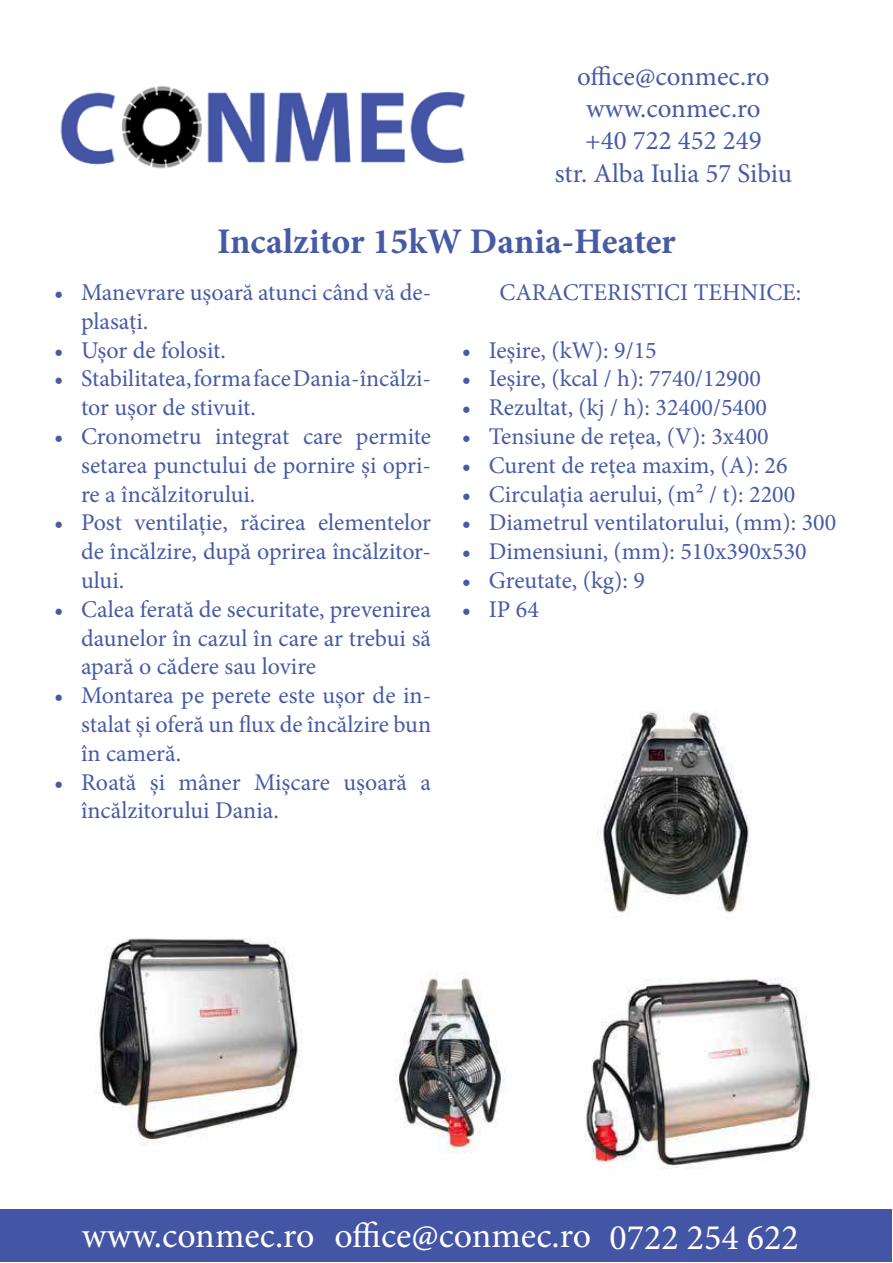
<style>
.page{position:relative;width:893px;height:1263px;background:#fff}
.page>*{position:absolute;margin:0;border:0;box-sizing:border-box;transform-origin:0 0}
.t1{font:36px "Minion Pro";color:#fff}
.t2{font:700 36px "Minion Pro";color:#475ba5}
.t3{font:27px/32.4px "Minion Pro";color:#475ba5;text-align:center}
.t4{font:24px/28.8px "Minion Pro";color:#475ba5;text-align:justify}
</style>
<div class="page">
<img style="left:60px;top:85px;width:405px;height:84px">
<div style="left:1px;top:1210px;width:891px;height:52px;background:#4455a5"></div>
<img style="left:97px;top:937px;width:206px;height:209px">
<img style="left:584px;top:978px;width:228px;height:191px">
<img style="left:597px;top:711px;width:153px;height:208px">
<img style="left:396px;top:978px;width:110px;height:175px">
<p class="t3" style="left:555px;top:60px;width:239px">office@conmec.ro www.conmec.ro<br>+40 722 452 249<br>str. Alba Iulia 57 Sibiu</p>
<h1 class="t2" style="left:217px;top:219px;width:460px">Incalzitor 15kW Dania-Heater</h1>
<p class="t4" style="left:81px;top:279px;width:352px;text-indent:-27px">• Manevrare ușoară atunci când vă de&shy;plasați.</p>
<p class="t4" style="left:54px;top:337px;width:174px">• Ușor de folosit.</p>
<p class="t4" style="left:81px;top:366px;width:352px;text-indent:-27px">• Stabilitatea, forma face Dania-încălzi&shy;tor ușor de stivuit.</p>
<p class="t4" style="left:81px;top:423px;width:352px;text-indent:-27px">• Cronometru integrat care permite setarea punctului de pornire și opri&shy;re a încălzitorului.</p>
<p class="t4" style="left:81px;top:510px;width:352px;text-indent:-27px">• Post ventilație, răcirea elementelor de încălzire, după oprirea încălzitor&shy;ului.</p>
<p class="t4" style="left:81px;top:596px;width:352px;text-indent:-27px">• Calea ferată de securitate, prevenirea daunelor în cazul în care ar trebui să apară o cădere sau lovire</p>
<p class="t4" style="left:81px;top:683px;width:352px;text-indent:-27px">• Montarea pe perete este ușor de in&shy;stalat și oferă un flux de încălzire bun în cameră.</p>
<p class="t4" style="left:81px;top:769px;width:352px;text-indent:-27px">• Roată și mâner Mișcare ușoară a încălzitorului Dania.</p>
<p class="t4" style="left:499px;top:278px;width:303px">CARACTERISTICI TEHNICE:</p>
<p class="t4" style="left:462px;top:336px;width:196px">• Ieșire, (kW): 9/15</p>
<p class="t4" style="left:462px;top:366px;width:301px">• Ieșire, (kcal / h): 7740/12900</p>
<p class="t4" style="left:462px;top:395px;width:307px">• Rezultat, (kj / h): 32400/5400</p>
<p class="t4" style="left:462px;top:423px;width:308px">• Tensiune de rețea, (V): 3x400</p>
<p class="t4" style="left:462px;top:452px;width:327px">• Curent de rețea maxim, (A): 26</p>
<p class="t4" style="left:462px;top:481px;width:335px">• Circulația aerului, (m² / t): 2200</p>
<p class="t4" style="left:462px;top:510px;width:376px">• Diametrul ventilatorului, (mm): 300</p>
<p class="t4" style="left:462px;top:539px;width:346px">• Dimensiuni, (mm): 510x390x530</p>
<p class="t4" style="left:462px;top:567px;width:185px">• Greutate, (kg): 9</p>
<p class="t4" style="left:462px;top:596px;width:79px">• IP 64</p>
<h1 class="t1" style="left:82px;top:1222px;width:719px">www.conmec.ro office@conmec.ro 0722 254 622</h1>
</div>
